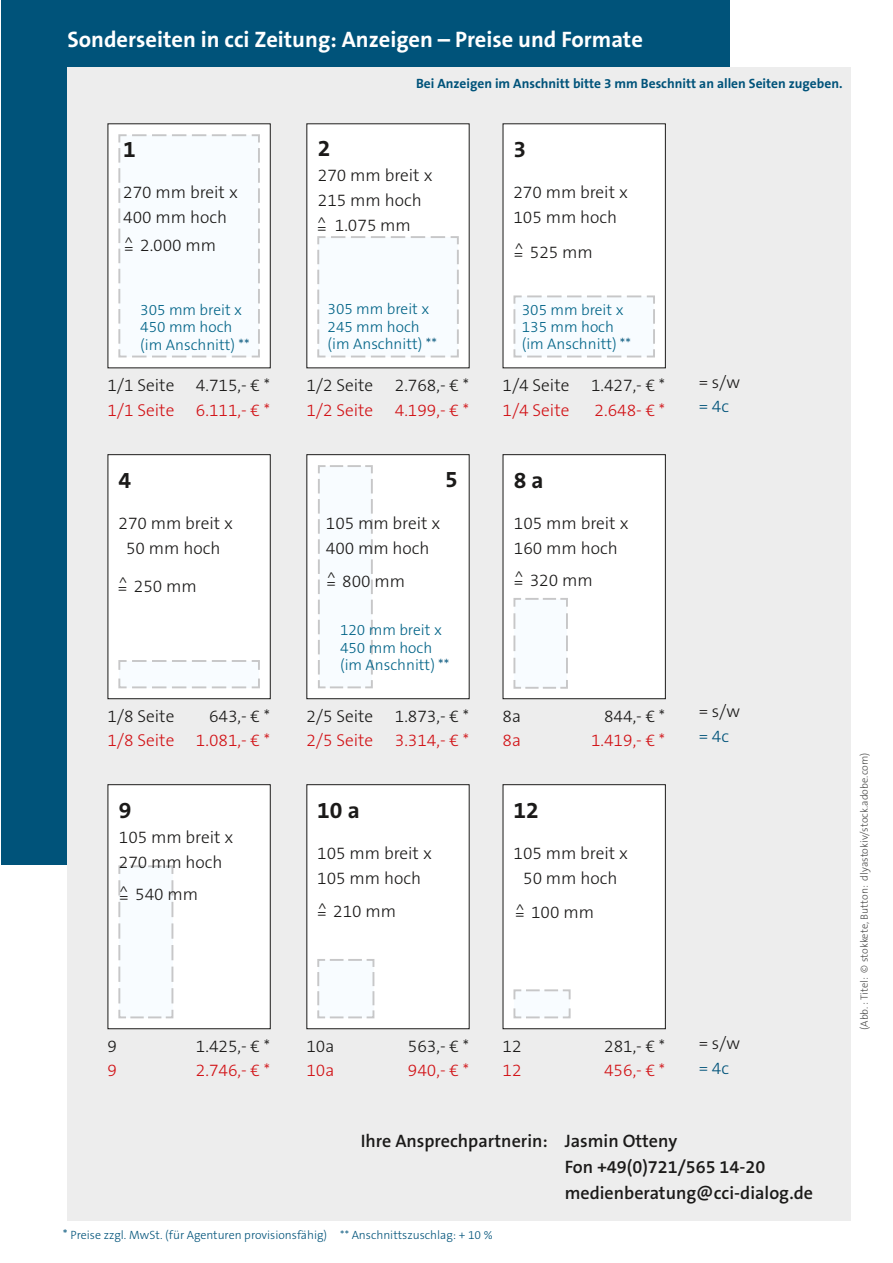
<style>
.page{position:relative;width:893px;height:1263px;background:#fff}
.page>*{position:absolute;margin:0;border:0;box-sizing:border-box;transform-origin:0 0}
.t1{font:700 23.1px "The Sans B7";color:#1b1a19}
.t2{font:700 22.5px "The Sans B7";color:#fff}
.t3{font:600 18.15px/26.1px "The Sans B6";color:#1b1a19}
.t4{font:300 17.25px/24.9px "The Sans B3";color:#1b1a19}
.t5{font:300 17.25px "The Sans B3";color:#d21317}
.t6{font:300 17.25px "The Sans B3";color:#00537a}
.t7{font:300 15.3px/17.2px "The Sans B3";color:#006387}
.t8{font:700 13.5px "The Sans B7";color:#00537a}
.t9{font:300 12px "The Sans B3";color:#00537a}
.t10{font:300 10.5px "The Sans B3";color:#4d4d4c}
.s1{color:#00537a}
.s2{font-size:13.5px}
</style>
<div class="page">
<div style="left:1px;top:0;width:729px;height:865px;background:#00537a"></div>
<div style="left:67px;top:67px;width:783px;height:1153px;background:#ededed"></div>
<div style="left:108px;top:124px;width:162px;height:244px;background:#fff"></div>
<div style="left:107px;top:123px;width:164px;height:245px;border:1px solid #1b1a19"></div>
<svg style="left:118px;top:134px;width:142px;height:224px"></svg>
<div style="left:307px;top:124px;width:162px;height:244px;background:#fff"></div>
<svg style="left:317px;top:236px;width:142px;height:122px"></svg>
<div style="left:503px;top:124px;width:162px;height:244px;background:#fff"></div>
<div style="left:502px;top:123px;width:164px;height:245px;border:1px solid #1b1a19"></div>
<svg style="left:513px;top:295px;width:142px;height:63px"></svg>
<div style="left:108px;top:455px;width:162px;height:244px;background:#fff"></div>
<div style="left:107px;top:454px;width:164px;height:245px;border:1px solid #1b1a19"></div>
<svg style="left:118px;top:660px;width:142px;height:29px"></svg>
<div style="left:307px;top:455px;width:162px;height:244px;background:#fff"></div>
<div style="left:306px;top:454px;width:164px;height:245px;border:1px solid #1b1a19"></div>
<svg style="left:318px;top:465px;width:55px;height:224px"></svg>
<div style="left:503px;top:455px;width:162px;height:244px;background:#fff"></div>
<div style="left:502px;top:454px;width:164px;height:245px;border:1px solid #1b1a19"></div>
<svg style="left:513px;top:598px;width:55px;height:91px"></svg>
<div style="left:108px;top:785px;width:162px;height:244px;background:#fff"></div>
<div style="left:107px;top:784px;width:164px;height:245px;border:1px solid #1b1a19"></div>
<svg style="left:118px;top:865px;width:56px;height:154px"></svg>
<div style="left:307px;top:785px;width:162px;height:244px;background:#fff"></div>
<div style="left:306px;top:784px;width:164px;height:245px;border:1px solid #1b1a19"></div>
<svg style="left:317px;top:959px;width:58px;height:60px"></svg>
<div style="left:503px;top:785px;width:162px;height:244px;background:#fff"></div>
<div style="left:502px;top:784px;width:164px;height:245px;border:1px solid #1b1a19"></div>
<svg style="left:513px;top:989px;width:58px;height:30px"></svg>
<h2 class="t2" style="left:67px;top:28px;width:577px">Sonderseiten in cci Zeitung: Anzeigen – Preise und Formate</h2>
<p class="t8" style="left:416px;top:76px;width:428px">Bei Anzeigen im Anschnitt bitte 3 mm Beschnitt an allen Seiten zugeben.</p>
<h1 class="t1" style="left:123px;top:137px;width:14px">1</h1>
<p class="t4" style="left:123px;top:180px;width:116px">270 mm breit x<br>400 mm hoch</p>
<p class="t4" style="left:124px;top:234px;width:94px">^= 2.000 mm</p>
<p class="t7" style="left:140px;top:302px;width:111px">305 mm breit x<br>450 mm hoch (im Anschnitt) <span class="s1">**</span></p>
<p class="t4" style="left:107px;top:373px;width:164px">1/1 Seite 4.715,- € *</p>
<p class="t5" style="left:107px;top:400px;width:164px">1/1 Seite 6.111,- € *</p>
<h1 class="t1" style="left:318px;top:136px;width:14px">2</h1>
<p class="t4" style="left:318px;top:164px;width:116px">270 mm breit x<br>215 mm hoch</p>
<p class="t4" style="left:317px;top:214px;width:95px">^= 1.075 mm</p>
<p class="t7" style="left:328px;top:301px;width:111px">305 mm breit x<br>245 mm hoch (im Anschnitt) <span class="s1">**</span></p>
<p class="t4" style="left:306px;top:373px;width:164px">1/2 Seite 2.768,- € *</p>
<p class="t5" style="left:306px;top:400px;width:164px">1/2 Seite 4.199,- € *</p>
<h1 class="t1" style="left:513px;top:137px;width:14px">3</h1>
<p class="t4" style="left:513px;top:180px;width:116px">270 mm breit x<br>105 mm hoch</p>
<p class="t4" style="left:514px;top:240px;width:80px">^= 525 mm</p>
<p class="t7" style="left:522px;top:301px;width:111px">305 mm breit x<br>135 mm hoch (im Anschnitt) <span class="s1">**</span></p>
<p class="t4" style="left:502px;top:373px;width:164px">1/4 Seite 1.427,- € *</p>
<p class="t5" style="left:502px;top:400px;width:68px">1/4 Seite</p>
<p class="t5" style="left:595px;top:400px;width:72px">2.648- € *</p>
<p class="t4" style="left:699px;top:370px;width:43px">= s/w</p>
<p class="t6" style="left:699px;top:397px;width:32px">= 4c</p>
<h1 class="t1" style="left:119px;top:467px;width:14px">4</h1>
<p class="t4" style="left:119px;top:511px;width:116px;text-align:center">270 mm breit x<br>50 mm hoch</p>
<p class="t4" style="left:118px;top:574px;width:80px">=^ 250 mm</p>
<p class="t4" style="left:107px;top:704px;width:68px">1/8 Seite</p>
<p class="t4" style="left:209px;top:704px;width:63px">643,- € *</p>
<p class="t5" style="left:107px;top:731px;width:164px">1/8 Seite 1.081,- € *</p>
<h1 class="t1" style="left:119px;top:797px;width:14px">9</h1>
<p class="t4" style="left:119px;top:825px;width:116px">105 mm breit x<br>270 mm hoch</p>
<p class="t4" style="left:119px;top:882px;width:80px">^= 540 mm</p>
<h1 class="t1" style="left:445px;top:467px;width:14px">5</h1>
<p class="t4" style="left:326px;top:511px;width:116px">105 mm breit x<br>400 mm hoch</p>
<h1 class="t1" style="left:514px;top:467px;width:31px">8 a</h1>
<p class="t4" style="left:514px;top:511px;width:116px">105 mm breit x<br>160 mm hoch</p>
<p class="t4" style="left:326px;top:569px;width:80px">^= 800 mm</p>
<p class="t7" style="left:340px;top:622px;width:111px">120 mm breit x<br>450 mm hoch (im Anschnitt) <span class="s1">**</span></p>
<p class="t4" style="left:514px;top:568px;width:80px">^= 320 mm</p>
<p class="t4" style="left:306px;top:704px;width:164px">2/5 Seite 1.873,- € *</p>
<p class="t5" style="left:306px;top:731px;width:164px">2/5 Seite 3.314,- € *</p>
<p class="t4" style="left:502px;top:704px;width:20px">8a</p>
<p class="t4" style="left:604px;top:704px;width:63px">844,- € *</p>
<p class="t5" style="left:502px;top:731px;width:20px">8a</p>
<p class="t5" style="left:591px;top:731px;width:76px">1.419,- € *</p>
<p class="t4" style="left:699px;top:699px;width:43px">= s/w</p>
<p class="t6" style="left:699px;top:727px;width:32px">= 4c</p>
<h1 class="t1" style="left:317px;top:797px;width:44px">10 a</h1>
<p class="t4" style="left:317px;top:841px;width:116px">105 mm breit x<br>105 mm hoch</p>
<h1 class="t1" style="left:514px;top:797px;width:27px">12</h1>
<p class="t4" style="left:514px;top:841px;width:116px;text-align:center">105 mm breit x<br>50 mm hoch</p>
<p class="t4" style="left:317px;top:899px;width:80px">^= 210 mm</p>
<p class="t4" style="left:515px;top:900px;width:80px">^= 100 mm</p>
<p class="t4" style="left:107px;top:1034px;width:11px">9</p>
<p class="t4" style="left:196px;top:1034px;width:76px">1.425,- € *</p>
<p class="t5" style="left:107px;top:1061px;width:11px">9</p>
<p class="t5" style="left:196px;top:1061px;width:76px">2.746,- € *</p>
<p class="t4" style="left:306px;top:1034px;width:29px">10a</p>
<p class="t4" style="left:408px;top:1034px;width:63px">563,- € *</p>
<p class="t5" style="left:306px;top:1061px;width:29px">10a</p>
<p class="t5" style="left:408px;top:1061px;width:63px">940,- € *</p>
<p class="t4" style="left:503px;top:1034px;width:21px">12</p>
<p class="t4" style="left:604px;top:1034px;width:63px">281,- € *</p>
<p class="t5" style="left:502px;top:1061px;width:21px">12</p>
<p class="t5" style="left:604px;top:1061px;width:63px">456,- € *</p>
<p class="t4" style="left:699px;top:1031px;width:43px">= s/w</p>
<p class="t6" style="left:699px;top:1059px;width:32px">= 4c</p>
<p class="t10" style="left:859px;top:1030px;width:279px;rotate:-90deg">(Abb. : Titel: © stokkete, Button: dlyastokiv/stock.adobe.com)</p>
<p class="t3" style="left:565px;top:1128px;width:250px;text-indent:-204px">Ihre Ansprechpartnerin: Jasmin Otteny<br>Fon +49(0)721/565 14-20 medienberatung@cci-dialog.de</p>
<p class="t9" style="left:63px;top:1228px;width:431px"><span class="s2">*</span> Preise zzgl. MwSt. (für Agenturen provisionsfähig) ** Anschnittszuschlag: + 10 %</p>
</div>
